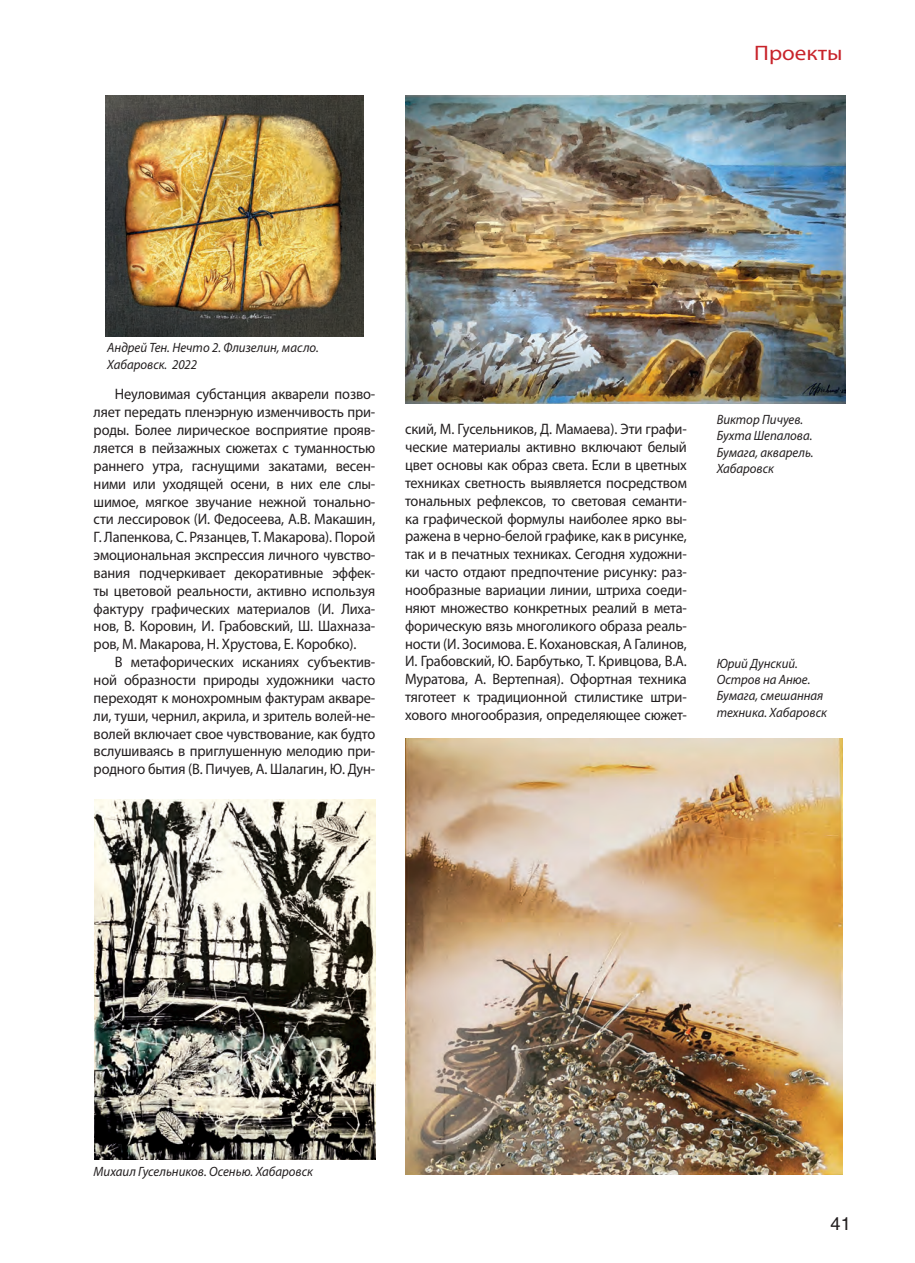
<style>
.page{position:relative;width:915px;height:1263px;background:#fff}
.page>*{position:absolute;margin:0;border:0;box-sizing:border-box;transform-origin:0 0}
.Подрубр_Культ{font:21px "Myriad Pro";color:#c8242b;scale:1.1 1}
.t1{font:18px "Helios C";color:#231f20}
.Текст_рус{font:15.15px/17.9px "Myriad Pro";letter-spacing:-.01em;color:#231f20;text-align:justify;scale:.95 1}
.Подписи{font:italic 13.5px/16.2px "Myriad Pro";color:#231f20;scale:.95 1}
</style>
<div class="page">
<img style="left:405px;top:96px;width:440px;height:308px">
<img style="left:95px;top:800px;width:280px;height:360px">
<img style="left:405px;top:738px;width:437px;height:436px">
<img style="left:106px;top:96px;width:257px;height:240px">
<p class="Подрубр_Культ" style="left:754px;top:40px;width:82px">Проекты</p>
<p class="Подписи" style="left:107px;top:340px;width:224px">Андрей Тен. Нечто 2. Флизелин, масло.<br>Хабаровск. 2022</p>
<p class="Текст_рус" style="left:94px;top:385px;width:298px;text-indent:21px">Неуловимая субстанция акварели позво&shy;ляет передать пленэрную изменчивость при&shy;роды. Более лирическое восприятие прояв&shy;ляется в пейзажных сюжетах с туманностью раннего утра, гаснущими закатами, весен&shy;ними или уходящей осени, в них еле слы&shy;шимое, мягкое звучание нежной тонально&shy;сти лессировок (И. Федосеева, А.В. Макашин, Г. Лапенкова, С. Рязанцев, Т. Макарова). Порой эмоциональная экспрессия личного чувство&shy;вания подчеркивает декоративные эффек&shy;ты цветовой реальности, активно используя фактуру графических материалов (И. Лиха&shy;нов, В. Коровин, И. Грабовский, Ш. Шахназа&shy;ров, М. Макарова, Н. Хрустова, Е. Коробко).</p>
<p class="Текст_рус" style="left:94px;top:653px;width:298px;text-indent:21px">В метафорических исканиях субъектив&shy;ной образности природы художники часто переходят к монохромным фактурам акваре&shy;ли, туши, чернил, акрила, и зритель волей-не&shy;волей включает свое чувствование, как будто вслушиваясь в приглушенную мелодию при&shy;родного бытия (В. Пичуев, А. Шалагин, Ю. Дун-</p>
<p class="Текст_рус" style="left:405px;top:420px;width:298px">ский, М. Гусельников, Д. Мамаева). Эти графи&shy;ческие материалы активно включают белый цвет основы как образ света. Если в цветных техниках светность выявляется посредством тональных рефлексов, то световая семанти&shy;ка графической формулы наиболее ярко вы&shy;ражена в черно-белой графике, как в рисунке, так и в печатных техниках. Сегодня художни&shy;ки часто отдают предпочтение рисунку: раз&shy;нообразные вариации линии, штриха соеди&shy;няют множество конкретных реалий в мета&shy;форическую вязь многоликого образа реаль&shy;ности (И. Зосимова. Е. Кохановская, А Галинов, И. Грабовский, Ю. Барбутько, Т. Кривцова, В.А.<br>Муратова, А. Вертепная). Офортная техника тяготеет к традиционной стилистике штри&shy;хового многообразия, определяющее сюжет-</p>
<p class="Подписи" style="left:716px;top:411px;width:93px">Виктор Пичуев.</p>
<p class="Подписи" style="left:716px;top:427px;width:104px;text-align:justify">Бухта Шепалова.<br>Бумага, акварель.<br>Хабаровск</p>
<p class="Подписи" style="left:716px;top:655px;width:118px">Юрий Дунский.<br>Остров на Анюе.<br>Бумага, смешанная техника. Хабаровск</p>
<p class="Подписи" style="left:94px;top:1163px;width:232px">Михаил Гусельников. Осенью. Хабаровск</p>
<p class="t1" style="left:830px;top:1213px;width:22px">41</p>
</div>
